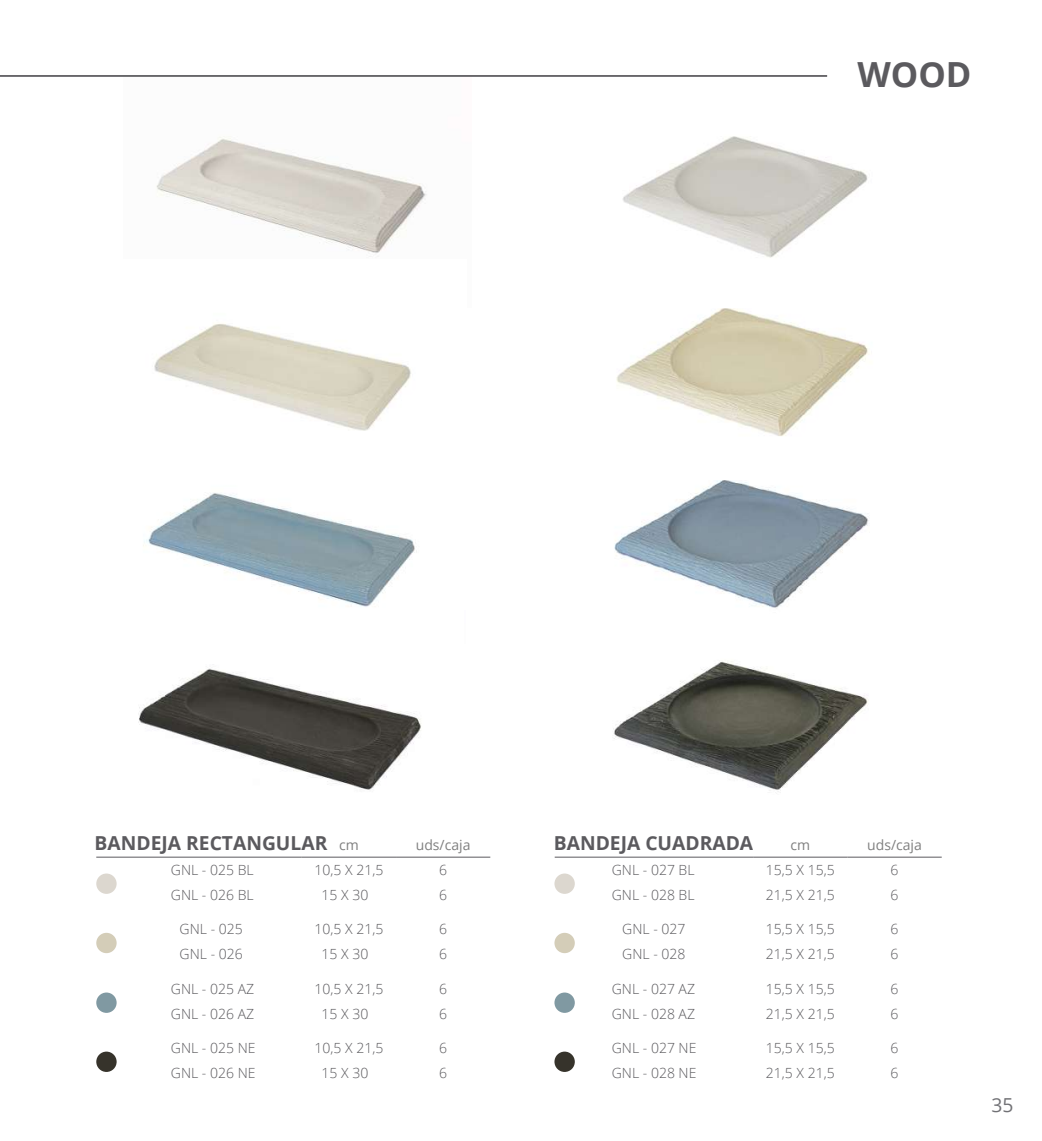
<style>
.page{position:relative;width:1042px;height:1141px;background:#fff}
.page>*{position:absolute;margin:0;border:0;box-sizing:border-box;transform-origin:0 0}
.t1{font:700 34.65px "Open Sans";color:#5b5a5e}
.t2{font:700 19.25px "Open Sans";color:#5b5a5e}
.t3{font:19.25px "Open Sans";color:#717175}
.t4{font:300 14px "Open Sans";color:#5b5a5e}
.t5{font:14px "Open Sans";color:#808080}
.s1{font-weight:400;font-size:14px;color:#808080}
</style>
<div class="page">
<img style="left:156px;top:136px;width:271px;height:117px">
<img style="left:138px;top:668px;width:283px;height:122px">
<img style="left:154px;top:323px;width:257px;height:108px">
<img style="left:143px;top:493px;width:274px;height:114px">
<img style="left:613px;top:661px;width:256px;height:131px">
<img style="left:614px;top:480px;width:255px;height:128px">
<img style="left:616px;top:308px;width:253px;height:128px">
<img style="left:623px;top:76px;width:245px;height:182px">
<hr style="left:0;top:75px;width:827px;height:2px;background:#5b5a5e">
<hr style="left:753px;top:857px;width:94px;height:1px;background:#5b5a5e">
<hr style="left:847px;top:857px;width:95px;height:1px;background:#5b5a5e">
<hr style="left:555px;top:857px;width:198px;height:1px;background:#5b5a5e">
<div style="left:554px;top:933px;width:21px;height:20px;background:#d4cdb8;border-radius:50%"></div>
<div style="left:554px;top:992px;width:21px;height:21px;background:#8099a2;border-radius:50%"></div>
<div style="left:554px;top:1052px;width:21px;height:20px;background:#36332b;border-radius:50%"></div>
<div style="left:554px;top:873px;width:21px;height:21px;background:#dcd7cf;border-radius:50%"></div>
<hr style="left:302px;top:857px;width:94px;height:1px;background:#5b5a5e">
<hr style="left:396px;top:857px;width:94px;height:1px;background:#5b5a5e">
<hr style="left:96px;top:857px;width:206px;height:1px;background:#5b5a5e">
<div style="left:96px;top:933px;width:21px;height:20px;background:#d4cdb8;border-radius:50%"></div>
<div style="left:96px;top:992px;width:21px;height:21px;background:#8099a2;border-radius:50%"></div>
<div style="left:96px;top:1052px;width:21px;height:20px;background:#36332b;border-radius:50%"></div>
<div style="left:96px;top:873px;width:21px;height:21px;background:#dcd7cf;border-radius:50%"></div>
<h1 class="t1" style="left:857px;top:50px;width:116px">WOOD</h1>
<h2 class="t2" style="left:95px;top:830px;width:266px">BANDEJA RECTANGULAR <span class="s1">cm</span></h2>
<p class="t5" style="left:416px;top:835px;width:56px">uds/caja</p>
<h2 class="t2" style="left:554px;top:830px;width:201px">BANDEJA CUADRADA</h2>
<p class="t5" style="left:790px;top:835px;width:21px">cm</p>
<p class="t5" style="left:867px;top:835px;width:56px">uds/caja</p>
<p class="t4" style="left:171px;top:860px;width:84px">GNL - 025 BL</p>
<p class="t4" style="left:314px;top:860px;width:70px">10,5 X 21,5</p>
<p class="t4" style="left:439px;top:860px;width:9px">6</p>
<p class="t4" style="left:612px;top:860px;width:84px">GNL - 027 BL</p>
<p class="t4" style="left:766px;top:860px;width:70px">15,5 X 15,5</p>
<p class="t4" style="left:890px;top:860px;width:9px">6</p>
<p class="t4" style="left:171px;top:885px;width:84px">GNL - 026 BL</p>
<p class="t4" style="left:321px;top:885px;width:48px">15 X 30</p>
<p class="t4" style="left:439px;top:885px;width:9px">6</p>
<p class="t4" style="left:612px;top:885px;width:84px">GNL - 028 BL</p>
<p class="t4" style="left:766px;top:885px;width:70px">21,5 X 21,5</p>
<p class="t4" style="left:890px;top:885px;width:9px">6</p>
<p class="t4" style="left:180px;top:920px;width:65px">GNL - 025</p>
<p class="t4" style="left:314px;top:920px;width:70px">10,5 X 21,5</p>
<p class="t4" style="left:439px;top:920px;width:9px">6</p>
<p class="t4" style="left:622px;top:920px;width:65px">GNL - 027</p>
<p class="t4" style="left:766px;top:920px;width:70px">15,5 X 15,5</p>
<p class="t4" style="left:890px;top:920px;width:9px">6</p>
<p class="t4" style="left:180px;top:944px;width:65px">GNL - 026</p>
<p class="t4" style="left:321px;top:944px;width:48px">15 X 30</p>
<p class="t4" style="left:439px;top:944px;width:9px">6</p>
<p class="t4" style="left:622px;top:944px;width:65px">GNL - 028</p>
<p class="t4" style="left:766px;top:944px;width:70px">21,5 X 21,5</p>
<p class="t4" style="left:890px;top:944px;width:9px">6</p>
<p class="t4" style="left:171px;top:979px;width:85px">GNL - 025 AZ</p>
<p class="t4" style="left:314px;top:979px;width:70px">10,5 X 21,5</p>
<p class="t4" style="left:439px;top:979px;width:9px">6</p>
<p class="t4" style="left:612px;top:979px;width:85px">GNL - 027 AZ</p>
<p class="t4" style="left:766px;top:979px;width:70px">15,5 X 15,5</p>
<p class="t4" style="left:890px;top:979px;width:9px">6</p>
<p class="t4" style="left:171px;top:1004px;width:85px">GNL - 026 AZ</p>
<p class="t4" style="left:321px;top:1004px;width:48px">15 X 30</p>
<p class="t4" style="left:439px;top:1004px;width:9px">6</p>
<p class="t4" style="left:612px;top:1004px;width:85px">GNL - 028 AZ</p>
<p class="t4" style="left:766px;top:1004px;width:70px">21,5 X 21,5</p>
<p class="t4" style="left:890px;top:1004px;width:9px">6</p>
<p class="t4" style="left:171px;top:1039px;width:86px">GNL - 025 NE</p>
<p class="t4" style="left:314px;top:1039px;width:70px">10,5 X 21,5</p>
<p class="t4" style="left:439px;top:1039px;width:9px">6</p>
<p class="t4" style="left:612px;top:1039px;width:86px">GNL - 027 NE</p>
<p class="t4" style="left:766px;top:1039px;width:70px">15,5 X 15,5</p>
<p class="t4" style="left:890px;top:1039px;width:9px">6</p>
<p class="t4" style="left:171px;top:1063px;width:86px">GNL - 026 NE</p>
<p class="t4" style="left:321px;top:1063px;width:48px">15 X 30</p>
<p class="t4" style="left:439px;top:1063px;width:9px">6</p>
<p class="t4" style="left:612px;top:1063px;width:86px">GNL - 028 NE</p>
<p class="t4" style="left:766px;top:1063px;width:70px">21,5 X 21,5</p>
<p class="t4" style="left:890px;top:1063px;width:9px">6</p>
<h2 class="t3" style="left:991px;top:1092px;width:24px">35</h2>
</div>
